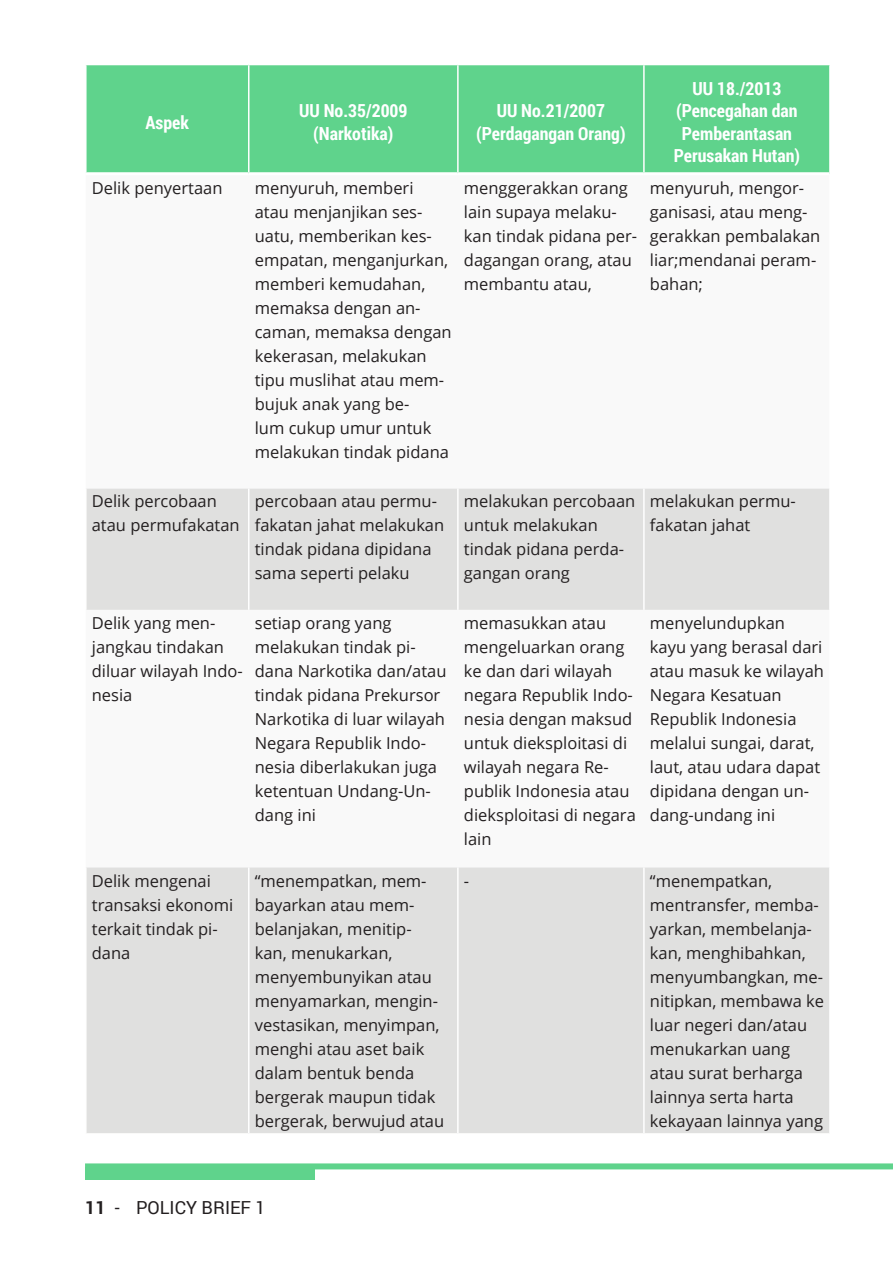
<style>
.page{position:relative;width:893px;height:1263px;background:#fff}
.page>*{position:absolute;margin:0;border:0;box-sizing:border-box;transform-origin:0 0}
.t1{font:700 18px/22.5px "Roboto Condensed";color:#fff;text-align:center}
.t2{font:18px "Roboto";color:#231f20}
.t3{font:16.5px/24px "Open Sans";color:#231f20}
.s1{font-weight:700}
</style>
<div class="page">
<div style="left:85px;top:1163px;width:808px;height:6px;background:#5fd38c"></div>
<div style="left:85px;top:1168px;width:230px;height:12px;background:#5fd38c"></div>
<div style="left:87px;top:65px;width:742px;height:107px;background:#5fd38c"></div>
<svg style="left:87px;top:489px;width:742px;height:644px;fill:#e0e0df"></svg>
<hr style="left:248px;top:65px;width:1px;height:107px;background:#fff">
<hr style="left:457px;top:65px;width:2px;height:107px;background:#fff">
<hr style="left:643px;top:65px;width:2px;height:107px;background:#fff">
<hr style="left:248px;top:489px;width:1px;height:121px;background:#fff">
<hr style="left:457px;top:489px;width:2px;height:121px;background:#fff">
<hr style="left:643px;top:489px;width:2px;height:121px;background:#fff">
<hr style="left:248px;top:867px;width:1px;height:266px;background:#fff">
<hr style="left:457px;top:867px;width:2px;height:266px;background:#fff">
<hr style="left:643px;top:867px;width:2px;height:266px;background:#fff">
<p class="t1" style="left:146px;top:110px;width:45px">Aspek</p>
<p class="t1" style="left:299px;top:99px;width:110px">UU No.35/2009 (Narkotika)</p>
<p class="t1" style="left:476px;top:99px;width:151px">UU No.21/2007 (Perdagangan Orang)</p>
<p class="t1" style="left:674px;top:76px;width:128px">UU 18./2013 (Pencegahan dan<br>Pemberantasan<br>Perusakan Hutan)</p>
<p class="t3" style="left:92px;top:175px;width:132px">Delik penyertaan</p>
<p class="t3" style="left:255px;top:175px;width:198px">menyuruh, memberi atau menjanjikan ses&shy;uatu, memberikan kes&shy;empatan, menganjurkan, memberi kemudahan, memaksa dengan an&shy;caman, memaksa dengan kekerasan, melakukan tipu muslihat atau mem&shy;bujuk anak yang be-<br>lum cukup umur untuk melakukan tindak pidana</p>
<p class="t3" style="left:464px;top:176px;width:175px">menggerakkan orang lain supaya melaku&shy;kan tindak pidana per&shy;dagangan orang, atau membantu atau,</p>
<p class="t3" style="left:650px;top:176px;width:172px">menyuruh, mengor&shy;ganisasi, atau meng&shy;gerakkan pembalakan liar;mendanai peram&shy;bahan;</p>
<p class="t3" style="left:92px;top:489px;width:149px">Delik percobaan atau permufakatan</p>
<p class="t3" style="left:255px;top:489px;width:191px">percobaan atau permu&shy;fakatan jahat melakukan tindak pidana dipidana sama seperti pelaku</p>
<p class="t3" style="left:464px;top:489px;width:173px">melakukan percobaan untuk melakukan tindak pidana perda&shy;gangan orang</p>
<p class="t3" style="left:650px;top:489px;width:147px">melakukan permu&shy;fakatan jahat</p>
<p class="t3" style="left:92px;top:610px;width:152px">Delik yang men&shy;jangkau tindakan diluar wilayah Indo&shy;nesia</p>
<p class="t3" style="left:255px;top:610px;width:193px">setiap orang yang melakukan tindak pi&shy;dana Narkotika dan/atau tindak pidana Prekursor<br>Narkotika di luar wilayah<br>Negara Republik Indo&shy;nesia diberlakukan juga ketentuan Undang-Un&shy;dang ini</p>
<p class="t3" style="left:464px;top:610px;width:173px">memasukkan atau mengeluarkan orang ke dan dari wilayah negara Republik Indo&shy;nesia dengan maksud untuk dieksploitasi di wilayah negara Re&shy;publik Indonesia atau dieksploitasi di negara lain</p>
<p class="t3" style="left:650px;top:610px;width:176px">menyelundupkan kayu yang berasal dari atau masuk ke wilayah<br>Negara Kesatuan<br>Republik Indonesia melalui sungai, darat, laut, atau udara dapat dipidana dengan un&shy;dang-undang ini</p>
<p class="t3" style="left:92px;top:868px;width:143px">Delik mengenai transaksi ekonomi terkait tindak pi&shy;dana</p>
<p class="t3" style="left:255px;top:868px;width:191px">“menempatkan, mem&shy;bayarkan atau mem&shy;belanjakan, menitip&shy;kan, menukarkan, menyembunyikan atau menyamarkan, mengin&shy;vestasikan, menyimpan, menghi atau aset baik dalam bentuk benda bergerak maupun tidak bergerak, berwujud atau</p>
<p class="t3" style="left:464px;top:868px;width:5px">-</p>
<p class="t3" style="left:650px;top:868px;width:176px">“menempatkan, mentransfer, memba&shy;yarkan, membelanja&shy;kan, menghibahkan, menyumbangkan, me&shy;nitipkan, membawa ke luar negeri dan/atau menukarkan uang atau surat berharga lainnya serta harta kekayaan lainnya yang</p>
<p class="t2" style="left:85px;top:1195px;width:182px"><span class="s1">11</span> - POLICY BRIEF 1</p>
</div>
